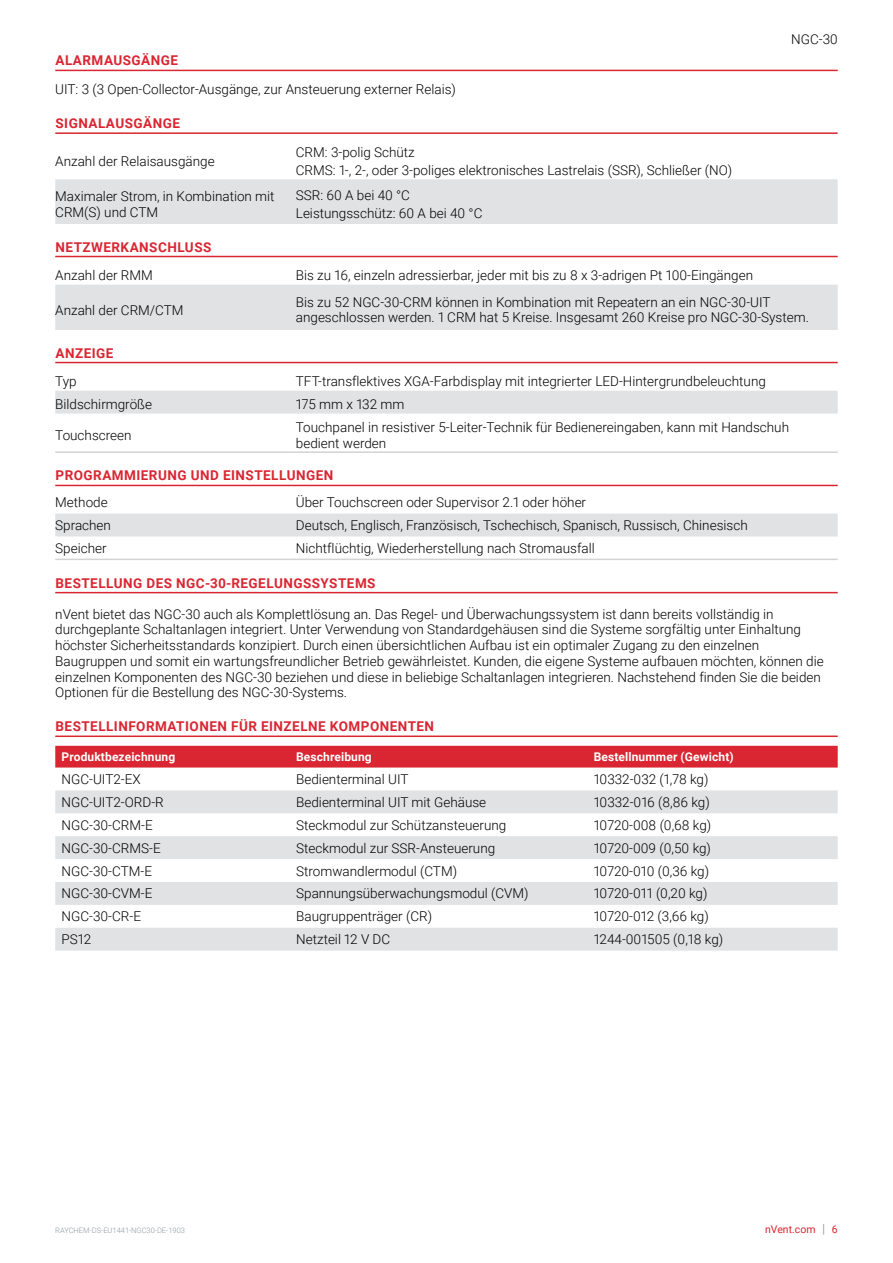
<style>
.page{position:relative;width:893px;height:1263px;background:#fff}
.page>*{position:absolute;margin:0;border:0;box-sizing:border-box;transform-origin:0 0}
.t1{font:300 13.5px/15.8px "Roboto";color:#000}
.t2{font:700 13.5px "Roboto";letter-spacing:.035em;color:#d92632}
.t3{font:700 12px "Roboto";letter-spacing:.01em;color:#fff}
.t4{font:10.5px "Roboto";color:#d92632}
.t5{font:300 7.5px "Roboto";color:#90969e}
.s1{font-size:12.6px;color:#90969e}
</style>
<div class="page">
<hr style="left:55px;top:70px;width:783px;height:1px;background:#d92632">
<hr style="left:55px;top:132px;width:783px;height:2px;background:#d92632">
<hr style="left:55px;top:256px;width:783px;height:1px;background:#d92632">
<hr style="left:55px;top:362px;width:783px;height:1px;background:#d92632">
<hr style="left:55px;top:485px;width:783px;height:1px;background:#d92632">
<hr style="left:55px;top:592px;width:783px;height:1px;background:#d92632">
<hr style="left:55px;top:735px;width:783px;height:2px;background:#d92632">
<div style="left:55px;top:179px;width:783px;height:45px;background:#e1e2e4"></div>
<div style="left:55px;top:285px;width:783px;height:45px;background:#e1e2e4"></div>
<div style="left:55px;top:391px;width:783px;height:23px;background:#e1e2e4"></div>
<hr style="left:55px;top:451px;width:234px;height:2px;background:#d1d3d4">
<hr style="left:289px;top:451px;width:549px;height:2px;background:#d1d3d4">
<div style="left:55px;top:514px;width:783px;height:22px;background:#e1e2e4"></div>
<hr style="left:55px;top:559px;width:234px;height:1px;background:#d1d3d4">
<hr style="left:289px;top:559px;width:549px;height:1px;background:#d1d3d4">
<div style="left:55px;top:746px;width:783px;height:21px;background:#d92632"></div>
<svg style="left:55px;top:790px;width:783px;height:161px;fill:#e1e2e4"></svg>
<p class="t1" style="left:791px;top:31px;width:48px">NGC-30</p>
<p class="t2" style="left:56px;top:51px;width:124px">ALARMAUSGÄNGE</p>
<p class="t1" style="left:55px;top:81px;width:402px">UIT: 3 (3 Open-Collector-Ausgänge, zur Ansteuerung externer Relais)</p>
<p class="t2" style="left:56px;top:114px;width:126px">SIGNALAUSGÄNGE</p>
<p class="t1" style="left:55px;top:153px;width:161px">Anzahl der Relaisausgänge</p>
<p class="t1" style="left:296px;top:143px;width:438px;line-height:18px">CRM: 3-polig Schütz<br>CRMS: 1-, 2-, oder 3-poliges elektronisches Lastrelais (SSR), Schließer (NO)</p>
<p class="t1" style="left:55px;top:188px;width:221px">Maximaler Strom, in Kombination mit<br>CRM(S) und CTM</p>
<p class="t1" style="left:296px;top:186px;width:188px;line-height:18px">SSR: 60 A bei 40 °C<br>Leistungsschütz: 60 A bei 40 °C</p>
<p class="t2" style="left:56px;top:237px;width:157px">NETZWERKANSCHLUSS</p>
<p class="t1" style="left:55px;top:267px;width:99px">Anzahl der RMM</p>
<p class="t1" style="left:296px;top:267px;width:459px">Bis zu 16, einzeln adressierbar, jeder mit bis zu 8 x 3-adrigen Pt 100-Eingängen</p>
<p class="t1" style="left:55px;top:301px;width:130px">Anzahl der CRM/CTM</p>
<p class="t1" style="left:296px;top:293px;width:515px">Bis zu 52 NGC-30-CRM können in Kombination mit Repeatern an ein NGC-30-UIT angeschlossen werden. 1 CRM hat 5 Kreise. Insgesamt 260 Kreise pro NGC-30-System.</p>
<p class="t2" style="left:55px;top:343px;width:59px">ANZEIGE</p>
<p class="t1" style="left:55px;top:373px;width:23px">Typ</p>
<p class="t1" style="left:296px;top:373px;width:472px">TFT-transflektives XGA-Farbdisplay mit integrierter LED-Hintergrundbeleuchtung</p>
<p class="t1" style="left:55px;top:396px;width:98px">Bildschirmgröße</p>
<p class="t1" style="left:296px;top:396px;width:110px">175 mm x 132 mm</p>
<p class="t1" style="left:55px;top:427px;width:78px">Touchscreen</p>
<p class="t1" style="left:296px;top:419px;width:495px">Touchpanel in resistiver 5-Leiter-Technik für Bedienereingaben, kann mit Handschuh bedient werden</p>
<p class="t2" style="left:56px;top:466px;width:279px">PROGRAMMIERUNG UND EINSTELLUNGEN</p>
<p class="t1" style="left:55px;top:494px;width:54px">Methode</p>
<p class="t1" style="left:296px;top:494px;width:292px">Über Touchscreen oder Supervisor 2.1 oder höher</p>
<p class="t1" style="left:55px;top:517px;width:57px">Sprachen</p>
<p class="t1" style="left:296px;top:517px;width:453px">Deutsch, Englisch, Französisch, Tschechisch, Spanisch, Russisch, Chinesisch</p>
<p class="t1" style="left:55px;top:540px;width:53px">Speicher</p>
<p class="t1" style="left:296px;top:540px;width:300px">Nichtflüchtig, Wiederherstellung nach Stromausfall</p>
<p class="t2" style="left:56px;top:573px;width:322px">BESTELLUNG DES NGC-30-REGELUNGSSYSTEMS</p>
<p class="t1" style="left:55px;top:605px;width:770px">nVent bietet das NGC-30 auch als Komplettlösung an. Das Regel- und Überwachungssystem ist dann bereits vollständig in durchgeplante Schaltanlagen integriert. Unter Verwendung von Standardgehäusen sind die Systeme sorgfältig unter Einhaltung höchster Sicherheitsstandards konzipiert. Durch einen übersichtlichen Aufbau ist ein optimaler Zugang zu den einzelnen Baugruppen und somit ein wartungsfreundlicher Betrieb gewährleistet. Kunden, die eigene Systeme aufbauen möchten, können die einzelnen Komponenten des NGC-30 beziehen und diese in beliebige Schaltanlagen integrieren. Nachstehend finden Sie die beiden Optionen für die Bestellung des NGC-30-Systems.</p>
<p class="t2" style="left:56px;top:717px;width:380px">BESTELLINFORMATIONEN FÜR EINZELNE KOMPONENTEN</p>
<p class="t3" style="left:62px;top:748px;width:115px">Produktbezeichnung</p>
<p class="t3" style="left:296px;top:748px;width:77px">Beschreibung</p>
<p class="t3" style="left:594px;top:748px;width:142px">Bestellnummer (Gewicht)</p>
<p class="t1" style="left:62px;top:771px;width:81px">NGC-UIT2-EX</p>
<p class="t1" style="left:296px;top:771px;width:114px">Bedienterminal UIT</p>
<p class="t1" style="left:594px;top:771px;width:116px">10332-032 (1,78 kg)</p>
<p class="t1" style="left:62px;top:794px;width:104px">NGC-UIT2-ORD-R</p>
<p class="t1" style="left:296px;top:794px;width:191px">Bedienterminal UIT mit Gehäuse</p>
<p class="t1" style="left:594px;top:794px;width:118px">10332-016 (8,86 kg)</p>
<p class="t1" style="left:62px;top:817px;width:93px">NGC-30-CRM-E</p>
<p class="t1" style="left:296px;top:817px;width:212px">Steckmodul zur Schützansteuerung</p>
<p class="t1" style="left:594px;top:817px;width:119px">10720-008 (0,68 kg)</p>
<p class="t1" style="left:62px;top:839px;width:101px">NGC-30-CRMS-E</p>
<p class="t1" style="left:296px;top:839px;width:201px">Steckmodul zur SSR-Ansteuerung</p>
<p class="t1" style="left:594px;top:839px;width:119px">10720-009 (0,50 kg)</p>
<p class="t1" style="left:62px;top:862px;width:92px">NGC-30-CTM-E</p>
<p class="t1" style="left:296px;top:862px;width:162px">Stromwandlermodul (CTM)</p>
<p class="t1" style="left:594px;top:862px;width:117px">10720-010 (0,36 kg)</p>
<p class="t1" style="left:62px;top:885px;width:92px">NGC-30-CVM-E</p>
<p class="t1" style="left:296px;top:885px;width:234px">Spannungsüberwachungsmodul (CVM)</p>
<p class="t1" style="left:594px;top:885px;width:115px">10720-011 (0,20 kg)</p>
<p class="t1" style="left:62px;top:908px;width:81px">NGC-30-CR-E</p>
<p class="t1" style="left:296px;top:908px;width:137px">Baugruppenträger (CR)</p>
<p class="t1" style="left:594px;top:908px;width:117px">10720-012 (3,66 kg)</p>
<p class="t1" style="left:62px;top:931px;width:31px">PS12</p>
<p class="t1" style="left:296px;top:931px;width:96px">Netzteil 12 V DC</p>
<p class="t1" style="left:594px;top:931px;width:131px">1244-001505 (0,18 kg)</p>
<p class="t5" style="left:55px;top:1225px;width:131px">RAYCHEM-DS-EU1441-NGC30-DE-1903</p>
<p class="t4" style="left:765px;top:1222px;width:74px">nVent.com <span class="s1">|</span> 6</p>
</div>
